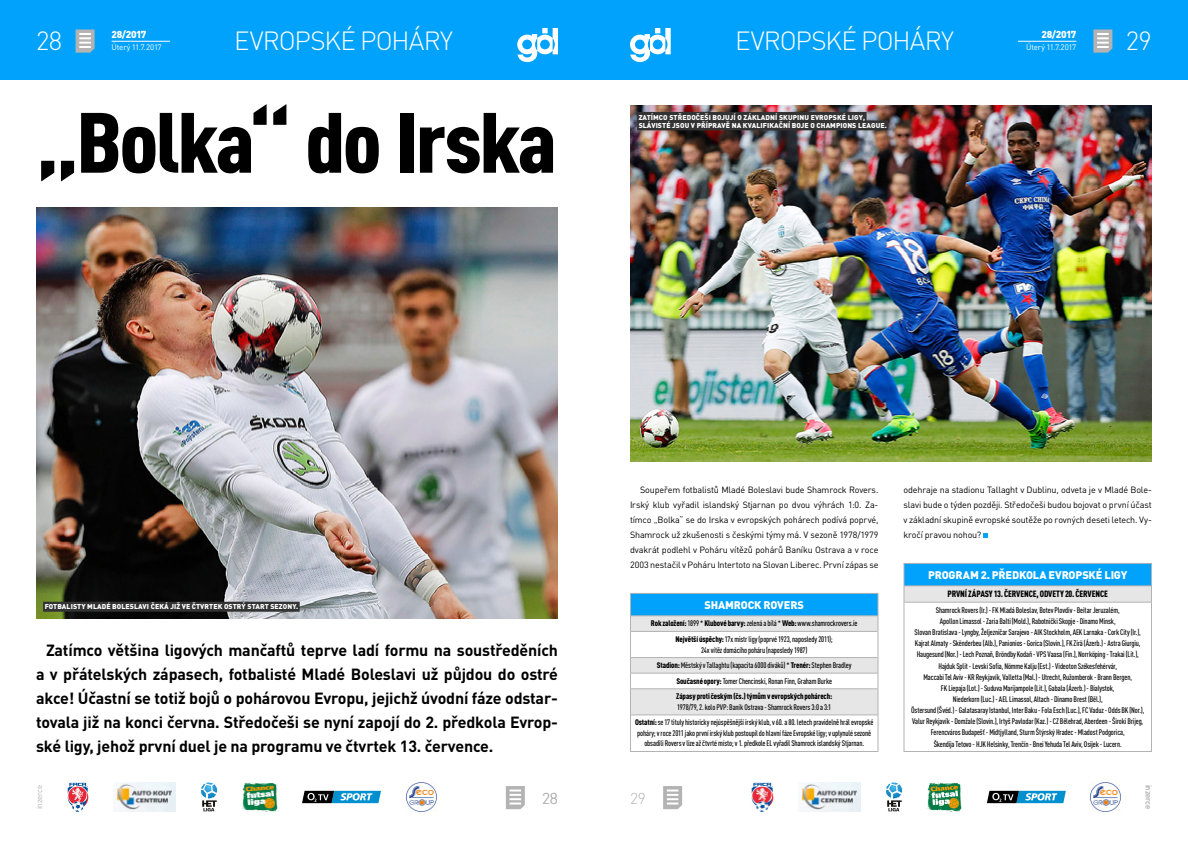
<style>
.page{position:relative;width:1188px;height:842px;background:#fff}
.page>*{position:absolute;margin:0;border:0;box-sizing:border-box;transform-origin:0 0}
.t1{font:900 condensed 84px "DIN Pro";letter-spacing:-.03em;color:#000;scale:1.1 1}
.t2{font:300 26px "DIN Pro";letter-spacing:-.03em;color:#fff}
.t3{font:700 16px/24px "DIN Pro";letter-spacing:-.01em;color:#000;text-align:justify}
.t4{font:300 15.6px "DIN Pro";color:#b3b3b3}
.t5{font:900 11px "DIN Pro";letter-spacing:-.015em;color:#fff}
.t6{font:900 10px "DIN Pro";letter-spacing:-.04em;color:#fff}
.t7{font:9px/15px "DIN Pro";letter-spacing:-.015em;color:#000;text-align:justify}
.t8{font:900 condensed 9px "DIN Pro";letter-spacing:-.015em;color:#000}
.t9{font:500 condensed 8px/11.1px "DIN Pro";letter-spacing:-.015em;color:#000;text-align:center}
.t10{font:8px "DIN Pro";letter-spacing:-.03em;color:#fff}
.t11{font:8px "DIN Pro";letter-spacing:-.025em;color:#b3b3b3}
.t12{font:900 7px/8.4px "DIN Pro";letter-spacing:.01em;color:#fff}
.s1{font-weight:900}
</style>
<div class="page">
<div style="left:594px;top:0;width:594px;height:80px;background:#00a2fb"></div>
<div style="left:0;top:0;width:594px;height:80px;background:#00a2fb"></div>
<svg style="left:630px;top:28px;width:41px;height:34px"></svg>
<svg style="left:1093px;top:29px;width:19px;height:24px"></svg>
<svg style="left:517px;top:28px;width:41px;height:34px"></svg>
<svg style="left:76px;top:29px;width:19px;height:24px"></svg>
<svg style="left:663px;top:786px;width:19px;height:23px"></svg>
<svg style="left:506px;top:786px;width:19px;height:23px"></svg>
<img style="left:67px;top:782px;width:21px;height:30px">
<img style="left:113px;top:782px;width:62px;height:30px">
<img style="left:752px;top:782px;width:21px;height:30px">
<img style="left:243px;top:782px;width:34px;height:30px">
<img style="left:928px;top:782px;width:34px;height:30px">
<img style="left:798px;top:782px;width:62px;height:30px">
<img style="left:406px;top:782px;width:30px;height:30px">
<img style="left:1091px;top:782px;width:30px;height:30px">
<img style="left:200px;top:782px;width:18px;height:30px">
<img style="left:885px;top:782px;width:18px;height:30px">
<svg style="left:302px;top:791px;width:79px;height:12px"></svg>
<svg style="left:987px;top:791px;width:79px;height:12px"></svg>
<hr style="left:1018px;top:41px;width:58px;height:1px;background:#fff">
<hr style="left:112px;top:41px;width:58px;height:1px;background:#fff">
<img style="left:36px;top:207px;width:522px;height:412px">
<div style="left:43px;top:602px;width:257px;height:10px;background:#333"></div>
<img style="left:630px;top:105px;width:522px;height:356px">
<div style="left:637px;top:112px;width:230px;height:10px;background:#333"></div>
<div style="left:637px;top:120px;width:251px;height:10px;background:#333"></div>
<svg style="left:983px;top:533px;width:5px;height:5px"></svg>
<hr style="left:630px;top:593px;width:248px;height:1px;background:#b3b3b3">
<svg style="left:630px;top:594px;width:249px;height:158px"></svg>
<hr style="left:630px;top:715px;width:1px;height:36px;background:#b3b3b3">
<hr style="left:878px;top:715px;width:1px;height:36px;background:#b3b3b3">
<hr style="left:630px;top:751px;width:248px;height:1px;background:#b3b3b3">
<hr style="left:631px;top:616px;width:247px;height:1px;background:#b3b3b3">
<hr style="left:631px;top:631px;width:247px;height:1px;background:#b3b3b3">
<hr style="left:631px;top:657px;width:247px;height:1px;background:#b3b3b3">
<hr style="left:631px;top:673px;width:247px;height:1px;background:#b3b3b3">
<hr style="left:631px;top:689px;width:247px;height:1px;background:#b3b3b3">
<hr style="left:631px;top:715px;width:247px;height:1px;background:#b3b3b3">
<div style="left:904px;top:563px;width:248px;height:23px;background:#00a2fb"></div>
<div style="left:904px;top:586px;width:248px;height:16px;background:#e6e6e6"></div>
<hr style="left:904px;top:563px;width:248px;height:1px;background:#b3b3b3">
<svg style="left:904px;top:564px;width:1px;height:38px"></svg>
<svg style="left:1151px;top:564px;width:1px;height:38px"></svg>
<hr style="left:904px;top:602px;width:1px;height:149px;background:#b3b3b3">
<hr style="left:1151px;top:602px;width:1px;height:149px;background:#b3b3b3">
<hr style="left:904px;top:751px;width:248px;height:1px;background:#b3b3b3">
<hr style="left:904px;top:586px;width:247px;height:1px;background:#b3b3b3">
<hr style="left:904px;top:602px;width:247px;height:1px;background:#b3b3b3">
<p class="t6" style="left:112px;top:28px;width:36px">28/2017</p>
<h2 class="t2" style="left:234px;top:23px;width:220px">EVROPSKÉ POHÁRY</h2>
<h2 class="t2" style="left:735px;top:23px;width:220px">EVROPSKÉ POHÁRY</h2>
<p class="t6" style="left:1042px;top:28px;width:36px">28/2017</p>
<h2 class="t2" style="left:36px;top:23px;width:28px">28</h2>
<h2 class="t2" style="left:1126px;top:23px;width:28px">29</h2>
<p class="t10" style="left:112px;top:42px;width:52px">Úterý 11.7.2017</p>
<p class="t10" style="left:1026px;top:42px;width:52px">Úterý 11.7.2017</p>
<h1 class="t1" style="left:36px;top:90px;width:475px">„Bolka“ do Irska</h1>
<p class="t12" style="left:639px;top:113px;width:250px">ZATÍMCO STŘEDOČEŠI BOJUJÍ O ZÁKLADNÍ SKUPINU EVROPSKÉ LIGY,<br>SLÁVISTÉ JSOU V PŘÍPRAVĚ NA KVALIFIKAČNÍ BOJE O CHAMPIONS LEAGUE.</p>
<p class="t12" style="left:45px;top:602px;width:255px">FOTBALISTY MLADÉ BOLESLAVI ČEKÁ JIŽ VE ČTVRTEK OSTRÝ START SEZONY.</p>
<p class="t3" style="left:36px;top:638px;width:524px;text-indent:10px">Zatímco většina ligových mančaftů teprve ladí formu na soustředěních a v přátelských zápasech, fotbalisté Mladé Boleslavi už půjdou do ostré akce! Účastní se totiž bojů o pohárovou Evropu, jejichž úvodní fáze odstar&shy;tovala již na konci června. Středočeši se nyní zapojí do 2. předkola Evrop&shy;ské ligy, jehož první duel je na programu ve čtvrtek 13. července.</p>
<p class="t7" style="left:630px;top:482px;width:250px;text-indent:10px">Soupeřem fotbalistů Mladé Boleslavi bude Shamrock Rovers.<br>Irský klub vyřadil islandský Stjarnan po dvou výhrách 1:0. Za&shy;tímco „Bolka“ se do Irska v evropských pohárech podívá poprvé, Shamrock už zkušenosti s českými týmy má. V sezoně 1978/1979 dvakrát podlehl v Poháru vítězů pohárů Baníku Ostrava a v roce 2003 nestačil v Poháru Intertoto na Slovan Liberec. První zápas se</p>
<p class="t7" style="left:904px;top:482px;width:250px">odehraje na stadionu Tallaght v Dublinu, odveta je v Mladé Bole&shy;slavi bude o týden později. Středočeši budou bojovat o první účast v základní skupině evropské soutěže po rovných deseti letech. Vy&shy;kročí pravou nohou?</p>
<h3 class="t5" style="left:704px;top:597px;width:101px">SHAMROCK ROVERS</h3>
<p class="t9" style="left:651px;top:615px;width:208px;line-height:15.6px"><span class="s1">Rok založení:</span> 1899 * <span class="s1">Klubové barvy:</span> zelená a bílá * <span class="s1">Web:</span> www.shamrockrovers.ie<br><span class="s1">Největší úspěchy:</span> 17x mistr ligy (poprvé 1923, naposledy 2011);</p>
<p class="t9" style="left:657px;top:641px;width:196px;line-height:15.6px">24x vítěz domácího poháru (naposledy 1987)<br><span class="s1">Stadion:</span> Městský v Tallaghtu (kapacita 6000 diváků) * <span class="s1">Trenér:</span> Stephen Bradley <span class="s1">Současné opory:</span> Tomer Chencinski, Ronan Finn, Graham Burke<br><span class="s1">Zápasy proti českým (čs.) týmům v evropských pohárech:</span></p>
<p class="t9" style="left:635px;top:699px;width:240px;line-height:15.6px">1978/79, 2. kolo PVP: Baník Ostrava - Shamrock Rovers 3:0 a 3:1<br><span class="s1">Ostatní:</span> se 17 tituly historicky nejúspěšnější irský klub, v 60. a 80. letech pravidelně hrál evropské</p>
<p class="t9" style="left:637px;top:727px;width:235px;line-height:10.5px">poháry; v roce 2011 jako první irský klub postoupil do hlavní fáze Evropské ligy; v uplynulé sezoně obsadili Rovers v lize až čtvrté místo; v 1. předkole EL vyřadil Shamrock islandský Stjarnan.</p>
<h3 class="t5" style="left:928px;top:567px;width:201px">PROGRAM 2. PŘEDKOLA EVROPSKÉ LIGY</h3>
<p class="t8" style="left:948px;top:588px;width:162px">PRVNÍ ZÁPASY 13. ČERVENCE, ODVETY 20. ČERVENCE</p>
<p class="t9" style="left:911px;top:604px;width:235px">Shamrock Rovers (Ir.) - FK Mladá Boleslav, Botev Plovdiv - Beitar Jeruzalém,<br>Apollon Limassol - Zaria Balti (Mold.), Rabotnički Skopje - Dinamo Minsk,<br>Slovan Bratislava - Lyngby, Željezničar Sarajevo - AIK Stockholm, AEK Larnaka - Cork City (Ir.), Kajrat Almaty - Skënderbeu (Alb.), Panionios - Gorica (Slovin.), FK Zirä (Ázerb.) - Astra Giurgiu, Haugesund (Nor.) - Lech Poznaň, Bröndby Kodaň - VPS Vaasa (Fin.), Norrköping - Trakai (Lit.), Hajduk Split - Levski Sofia, Nömme Kalju (Est.) - Videoton Székesfehérvár,<br>Maccabi Tel Aviv - KR Reykjavík, Valletta (Mal.) - Utrecht, Ružomberok - Brann Bergen,<br>FK Liepaja (Lot.) - Suduva Marijampole (Lit.), Gabala (Ázerb.) - Bialystok,<br>Niederkorn (Luc.) - AEL Limassol, Altach - Dinamo Brest (Běl.),<br>Östersund (Švéd.) - Galatasaray Istanbul, Inter Baku - Fola Esch (Luc.), FC Vaduz - Odds BK (Nor.), Valur Reykjavík - Domžale (Slovin.), Irtyš Pavlodar (Kaz.) - CZ Bělehrad, Aberdeen - Široki Brijeg, Ferencváros Budapešť - Midtjylland, Sturm Štýrský Hradec - Mladost Podgorica,<br>Škendija Tetovo - HJK Helsinky, Trenčín - Bnei Yehuda Tel Aviv, Osijek - Lucern.</p>
<p class="t11" style="left:34px;top:809px;width:26px;rotate:-90deg">inzerce</p>
<p class="t11" style="left:1154px;top:785px;width:26px;rotate:90deg">inzerce</p>
<h3 class="t4" style="left:542px;top:787px;width:17px">28</h3>
<h3 class="t4" style="left:630px;top:787px;width:17px">29</h3>
</div>
